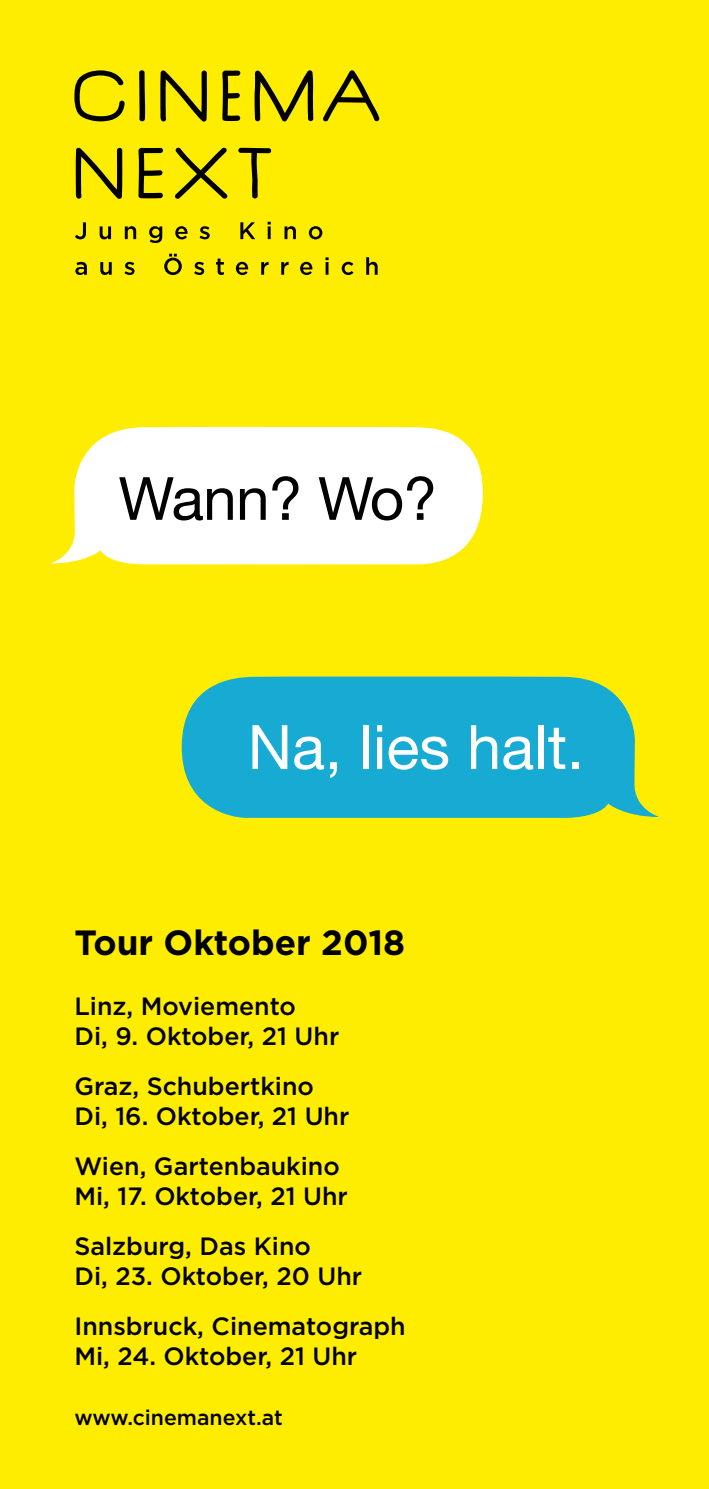
<style>
.page{position:relative;width:709px;height:1489px;background:#fff}
.page>*{position:absolute;margin:0;border:0;box-sizing:border-box;transform-origin:0 0}
.t1{font:61.25px "Helvetica Neue";color:#fff}
.t2{font:700 35px "Gotham HTF";color:#000}
.t3{font:500 25px/30px "Gotham HTF";color:#000}
.t4{font:500 21.25px "Gotham HTF";color:#000}
</style>
<div class="page">
<div style="left:0;top:0;width:709px;height:1488px;background:#ffed00"></div>
<svg style="left:181px;top:676px;width:478px;height:142px;background:#2eb1be"></svg>
<svg style="left:50px;top:427px;width:433px;height:138px;background:#fefcdd"></svg>
<svg style="left:119px;top:477px;width:114px;height:43px;background:#a8a8a8"></svg>
<svg style="left:240px;top:488px;width:26px;height:32px"></svg>
<svg style="left:272px;top:476px;width:26px;height:44px"></svg>
<svg style="left:319px;top:476px;width:114px;height:44px;background:#aeaeae"></svg>
<svg style="left:75px;top:254px;width:302px;height:21px"></svg>
<svg style="left:75px;top:222px;width:247px;height:21px"></svg>
<svg style="left:74px;top:70px;width:51px;height:51px"></svg>
<svg style="left:139px;top:70px;width:6px;height:51px"></svg>
<svg style="left:138px;top:148px;width:25px;height:50px"></svg>
<svg style="left:222px;top:71px;width:18px;height:50px"></svg>
<svg style="left:254px;top:70px;width:59px;height:51px"></svg>
<svg style="left:323px;top:70px;width:56px;height:51px"></svg>
<svg style="left:76px;top:148px;width:46px;height:51px"></svg>
<svg style="left:175px;top:148px;width:52px;height:51px"></svg>
<svg style="left:238px;top:148px;width:33px;height:50px"></svg>
<svg style="left:160px;top:70px;width:47px;height:52px"></svg>
<h1 class="t1" style="left:248px;top:710px;width:338px">Na, lies halt.</h1>
<h2 class="t2" style="left:74px;top:922px;width:332px">Tour Oktober 2018</h2>
<p class="t3" style="left:74px;top:990px;width:266px">Linz, Moviemento<br>Di, 9. Oktober, 21 Uhr</p>
<p class="t3" style="left:74px;top:1070px;width:276px">Graz, Schubertkino<br>Di, 16. Oktober, 21 Uhr</p>
<p class="t3" style="left:74px;top:1150px;width:275px">Wien, Gartenbaukino<br>Mi, 17. Oktober, 21 Uhr</p>
<p class="t3" style="left:74px;top:1230px;width:289px">Salzburg, Das Kino<br>Di, 23. Oktober, 20 Uhr</p>
<p class="t3" style="left:74px;top:1310px;width:333px">Innsbruck, Cinematograph<br>Mi, 24. Oktober, 21 Uhr</p>
<p class="t4" style="left:74px;top:1405px;width:210px">www.cinemanext.at</p>
</div>
